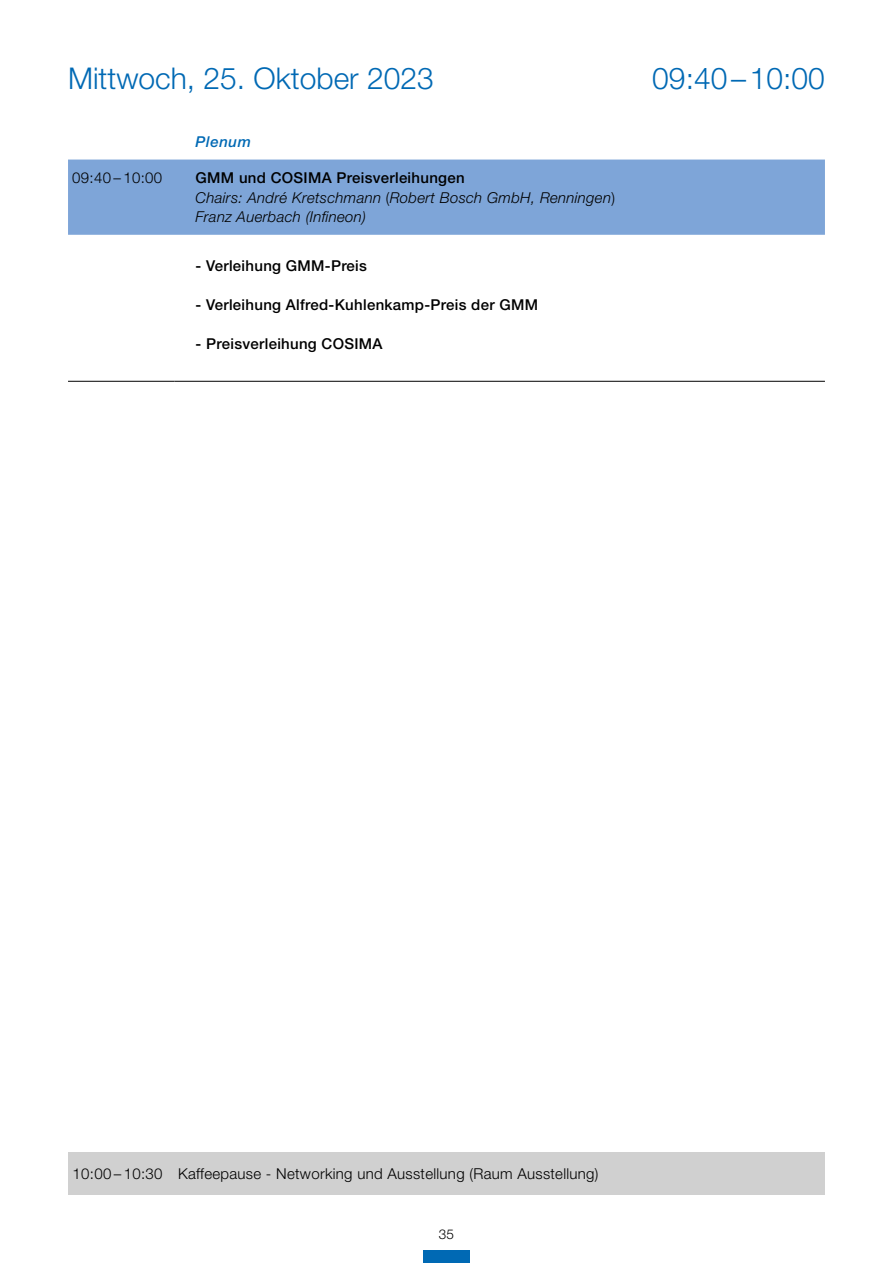
<style>
.page{position:relative;width:893px;height:1263px;background:#fff}
.page>*{position:absolute;margin:0;border:0;box-sizing:border-box;transform-origin:0 0}
.t1{font:300 30px "Helvetica Neue LT Std";color:#0069b4}
.t2{font:italic 300 15px/19.5px "Helvetica Neue LT Std";letter-spacing:.02em;color:#000}
.t3{font:500 15px "Helvetica Neue LT Std";letter-spacing:.02em;color:#000}
.t4{font:300 15px "Helvetica Neue LT Std";letter-spacing:.02em;color:#000}
.t5{font:italic 500 15px "Helvetica Neue LT Std";letter-spacing:.04em;color:#0069b4}
.t6{font:300 13.5px "Helvetica Neue LT Std";color:#000}
.s1{font-weight:500;font-style:normal}
.s2{font-style:normal}
</style>
<div class="page">
<div style="left:423px;top:1250px;width:47px;height:13px;background:#0069b4"></div>
<div style="left:68px;top:160px;width:757px;height:75px;background:#7ea5d8"></div>
<hr style="left:68px;top:381px;width:106px;height:1px;background:#000">
<hr style="left:174px;top:381px;width:651px;height:1px;background:#000">
<div style="left:68px;top:1152px;width:757px;height:43px;background:#d0d0d0"></div>
<h1 class="t1" style="left:68px;top:60px;width:367px">Mittwoch, 25. Oktober 2023</h1>
<h1 class="t1" style="left:652px;top:60px;width:174px">09:40–10:00</h1>
<p class="t5" style="left:196px;top:133px;width:57px">Plenum</p>
<p class="t4" style="left:72px;top:168px;width:91px">09:40 – 10:00</p>
<p class="t2" style="left:196px;top:168px;width:421px"><span class="s1">GMM und COSIMA Preisverleihungen<br></span>Chairs: André Kretschmann <span class="s2">(</span>Robert Bosch GmbH, Renningen<span class="s2">)<br></span>Franz Auerbach (Infineon)</p>
<p class="t3" style="left:196px;top:257px;width:173px">- Verleihung GMM-Preis</p>
<p class="t3" style="left:196px;top:296px;width:344px">- Verleihung Alfred-Kuhlenkamp-Preis der GMM</p>
<p class="t3" style="left:196px;top:335px;width:188px">- Preisverleihung COSIMA</p>
<p class="t4" style="left:73px;top:1164px;width:527px">10:00 – 10:30 Kaffeepause - Networking und Ausstellung (Raum Ausstellung)</p>
<p class="t6" style="left:439px;top:1226px;width:17px">35</p>
</div>
